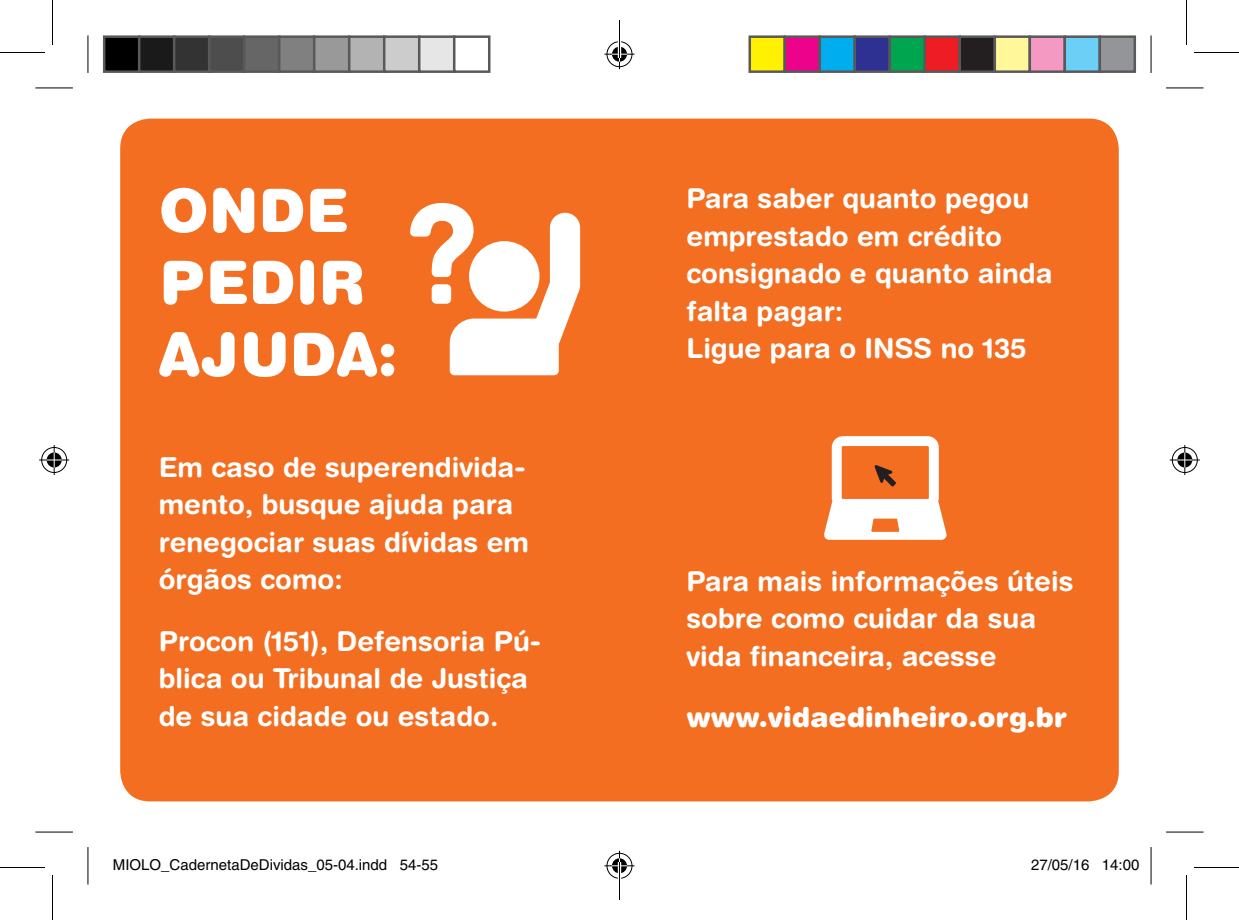
<style>
.page{position:relative;width:1239px;height:920px;background:#fff}
.page>*{position:absolute;margin:0;border:0;box-sizing:border-box;transform-origin:0 0}
.t1{font:900 60px/72px "Helvetica Rounded";color:#fff}
.t2{font:700 27.5px/37.5px "Helvetica Rounded";color:#fff}
.t3{font:900 27.5px "Helvetica Rounded";color:#fff}
.t4{font:15px "Helvetica";color:#000}
</style>
<div class="page">
<div style="left:120px;top:119px;width:999px;height:682px;background:#f36e21;border-radius:30px"></div>
<svg style="left:410px;top:203px;width:170px;height:172px"></svg>
<div style="left:432px;top:284px;width:19px;height:20px;background:#fff;border-radius:5px"></div>
<svg style="left:824px;top:436px;width:122px;height:104px"></svg>
<svg style="left:35px;top:831px;width:38px;height:1px"></svg>
<svg style="left:1166px;top:831px;width:37px;height:1px"></svg>
<hr style="left:35px;top:88px;width:38px;height:1px;background:#000">
<hr style="left:1166px;top:88px;width:37px;height:1px;background:#000">
<hr style="left:35px;top:832px;width:38px;height:1px;background:#000">
<hr style="left:1166px;top:832px;width:37px;height:1px;background:#000">
<hr style="left:88px;top:35px;width:1px;height:38px;background:#000">
<hr style="left:88px;top:847px;width:1px;height:38px;background:#000">
<hr style="left:1151px;top:35px;width:1px;height:38px;background:#000">
<hr style="left:1151px;top:847px;width:1px;height:38px;background:#000">
<hr style="left:0;top:52px;width:45px;height:1px;background:#000">
<hr style="left:1194px;top:52px;width:45px;height:1px;background:#000">
<hr style="left:0;top:867px;width:45px;height:1px;background:#000">
<hr style="left:1194px;top:867px;width:45px;height:1px;background:#000">
<hr style="left:52px;top:0;width:1px;height:45px;background:#000">
<hr style="left:52px;top:875px;width:1px;height:45px;background:#000">
<hr style="left:1186px;top:0;width:1px;height:45px;background:#000">
<hr style="left:1186px;top:875px;width:1px;height:45px;background:#000">
<div style="left:605px;top:40px;width:28px;height:28px;border:3px solid #fff;border-radius:50%"></div>
<hr style="left:604px;top:53px;width:30px;height:3px;background:#fff">
<hr style="left:618px;top:39px;width:3px;height:30px;background:#fff">
<div style="left:610px;top:45px;width:18px;height:18px;border:3px solid #fff;border-radius:50%"></div>
<div style="left:607px;top:41px;width:25px;height:26px;border:1px solid #000;border-radius:50%"></div>
<hr style="left:604px;top:54px;width:30px;height:1px;background:#000">
<hr style="left:619px;top:39px;width:1px;height:30px;background:#000">
<div style="left:605px;top:852px;width:28px;height:28px;border:3px solid #fff;border-radius:50%"></div>
<hr style="left:604px;top:864px;width:30px;height:3px;background:#fff">
<hr style="left:618px;top:851px;width:3px;height:30px;background:#fff">
<div style="left:610px;top:857px;width:18px;height:18px;border:3px solid #fff;border-radius:50%"></div>
<div style="left:607px;top:853px;width:25px;height:26px;border:1px solid #000;border-radius:50%"></div>
<hr style="left:604px;top:865px;width:30px;height:1px;background:#000">
<hr style="left:619px;top:851px;width:1px;height:30px;background:#000">
<div style="left:40px;top:446px;width:28px;height:28px;border:3px solid #fff;border-radius:50%"></div>
<svg style="left:39px;top:458px;width:30px;height:4px"></svg>
<hr style="left:53px;top:445px;width:3px;height:30px;background:#fff">
<div style="left:45px;top:451px;width:18px;height:18px;border:3px solid #fff;border-radius:50%"></div>
<div style="left:41px;top:447px;width:26px;height:26px;border:1px solid #000;border-radius:50%"></div>
<hr style="left:39px;top:460px;width:30px;height:1px;background:#000">
<hr style="left:54px;top:445px;width:1px;height:30px;background:#000">
<svg style="left:47px;top:452px;width:15px;height:15px"></svg>
<div style="left:1171px;top:446px;width:28px;height:28px;border:3px solid #fff;border-radius:50%"></div>
<svg style="left:1170px;top:458px;width:30px;height:4px"></svg>
<hr style="left:1183px;top:445px;width:3px;height:30px;background:#fff">
<div style="left:1176px;top:451px;width:18px;height:18px;border:3px solid #fff;border-radius:50%"></div>
<div style="left:1172px;top:447px;width:25px;height:26px;border:1px solid #000;border-radius:50%"></div>
<hr style="left:1170px;top:460px;width:30px;height:1px;background:#000">
<hr style="left:1184px;top:445px;width:1px;height:30px;background:#000">
<svg style="left:1177px;top:452px;width:15px;height:15px"></svg>
<div style="left:104px;top:37px;width:35px;height:35px;background:#000"></div>
<div style="left:103px;top:35px;width:37px;height:38px;border:2px solid #595959"></div>
<div style="left:139px;top:37px;width:35px;height:35px;background:#1a1a1a"></div>
<div style="left:138px;top:35px;width:37px;height:38px;border:2px solid #595959"></div>
<div style="left:174px;top:37px;width:35px;height:35px;background:#333"></div>
<div style="left:173px;top:35px;width:37px;height:38px;border:2px solid #595959"></div>
<div style="left:209px;top:37px;width:35px;height:35px;background:#4d4d4d"></div>
<div style="left:208px;top:35px;width:37px;height:38px;border:2px solid #595959"></div>
<div style="left:244px;top:37px;width:35px;height:35px;background:#666"></div>
<div style="left:243px;top:35px;width:37px;height:38px;border:2px solid #595959"></div>
<div style="left:279px;top:37px;width:35px;height:35px;background:#808080"></div>
<div style="left:278px;top:35px;width:37px;height:38px;border:2px solid #595959"></div>
<div style="left:314px;top:37px;width:35px;height:35px;background:#999"></div>
<div style="left:313px;top:35px;width:37px;height:38px;border:2px solid #595959"></div>
<div style="left:349px;top:37px;width:35px;height:35px;background:#b3b3b3"></div>
<div style="left:348px;top:35px;width:37px;height:38px;border:2px solid #595959"></div>
<div style="left:384px;top:37px;width:35px;height:35px;background:#ccc"></div>
<div style="left:383px;top:35px;width:37px;height:38px;border:2px solid #595959"></div>
<div style="left:419px;top:37px;width:35px;height:35px;background:#e6e6e6"></div>
<div style="left:418px;top:35px;width:37px;height:38px;border:2px solid #595959"></div>
<div style="left:453px;top:35px;width:37px;height:38px;border:2px solid #595959"></div>
<div style="left:750px;top:37px;width:35px;height:35px;background:#fff101"></div>
<div style="left:748px;top:35px;width:38px;height:38px;border:2px solid #595959"></div>
<div style="left:785px;top:37px;width:35px;height:35px;background:#ed028c"></div>
<div style="left:783px;top:35px;width:38px;height:38px;border:2px solid #595959"></div>
<div style="left:820px;top:37px;width:35px;height:35px;background:#00aeef"></div>
<div style="left:818px;top:35px;width:38px;height:38px;border:2px solid #595959"></div>
<div style="left:855px;top:37px;width:35px;height:35px;background:#2e3092"></div>
<div style="left:853px;top:35px;width:38px;height:38px;border:2px solid #595959"></div>
<div style="left:890px;top:37px;width:35px;height:35px;background:#00a54f"></div>
<div style="left:888px;top:35px;width:38px;height:38px;border:2px solid #595959"></div>
<div style="left:925px;top:37px;width:35px;height:35px;background:#ee1d23"></div>
<div style="left:923px;top:35px;width:38px;height:38px;border:2px solid #595959"></div>
<div style="left:960px;top:37px;width:35px;height:35px;background:#231f20"></div>
<div style="left:958px;top:35px;width:38px;height:38px;border:2px solid #595959"></div>
<div style="left:995px;top:37px;width:35px;height:35px;background:#fff79a"></div>
<div style="left:993px;top:35px;width:38px;height:38px;border:2px solid #595959"></div>
<div style="left:1030px;top:37px;width:35px;height:35px;background:#f499c2"></div>
<div style="left:1028px;top:35px;width:38px;height:38px;border:2px solid #595959"></div>
<div style="left:1065px;top:37px;width:35px;height:35px;background:#6bcff6"></div>
<div style="left:1063px;top:35px;width:38px;height:38px;border:2px solid #595959"></div>
<div style="left:1100px;top:37px;width:35px;height:35px;background:#939598"></div>
<div style="left:1098px;top:35px;width:38px;height:38px;border:2px solid #595959"></div>
<div style="left:318px;top:860px;width:5px;height:9px;border:1px solid #fff;border-radius:50%"></div>
<div style="left:316px;top:858px;width:9px;height:12px;border:1px solid #fff;border-radius:50%"></div>
<div style="left:339px;top:860px;width:6px;height:9px;border:1px solid #fff;border-radius:50%"></div>
<div style="left:338px;top:858px;width:8px;height:12px;border:1px solid #fff;border-radius:50%"></div>
<div style="left:1053px;top:860px;width:6px;height:9px;border:1px solid #fff;border-radius:50%"></div>
<div style="left:1052px;top:858px;width:8px;height:12px;border:1px solid #fff;border-radius:50%"></div>
<div style="left:1124px;top:860px;width:6px;height:9px;border:1px solid #fff;border-radius:50%"></div>
<div style="left:1123px;top:858px;width:8px;height:12px;border:1px solid #fff;border-radius:50%"></div>
<div style="left:1132px;top:860px;width:6px;height:9px;border:1px solid #fff;border-radius:50%"></div>
<div style="left:1131px;top:858px;width:8px;height:12px;border:1px solid #fff;border-radius:50%"></div>
<hr style="left:619px;top:20px;width:1px;height:38px;background:#000">
<hr style="left:619px;top:862px;width:1px;height:38px;background:#000">
<svg style="left:612px;top:40px;width:15px;height:22px"></svg>
<svg style="left:612px;top:858px;width:15px;height:22px"></svg>
<h1 class="t1" style="left:159px;top:173px;width:240px">Onde pedir ajuda:</h1>
<p class="t2" style="left:686px;top:179px;width:367px">Para saber quanto pegou emprestado em crédito consignado e quanto ainda falta pagar:<br>Ligue para o INSS</p>
<p class="t2" style="left:941px;top:329px;width:87px">no 135</p>
<p class="t2" style="left:159px;top:448px;width:372px">Em caso de superendivida&shy;mento, busque ajuda para renegociar suas dívidas em órgãos como:</p>
<p class="t2" style="left:159px;top:622px;width:384px">Procon (151), Defensoria Pú&shy;blica ou Tribunal de Justiça de sua cidade ou estado.</p>
<p class="t2" style="left:686px;top:562px;width:388px">Para mais informações úteis sobre como cuidar da sua vida financeira, acesse</p>
<p class="t3" style="left:686px;top:700px;width:382px">www.vidaedinheiro.org.br</p>
<p class="t4" style="left:113px;top:856px;width:327px">MIOLO_CadernetaDeDividas_05-04.indd 54-55</p>
<p class="t4" style="left:1031px;top:856px;width:110px">27/05/16 14:00</p>
</div>
